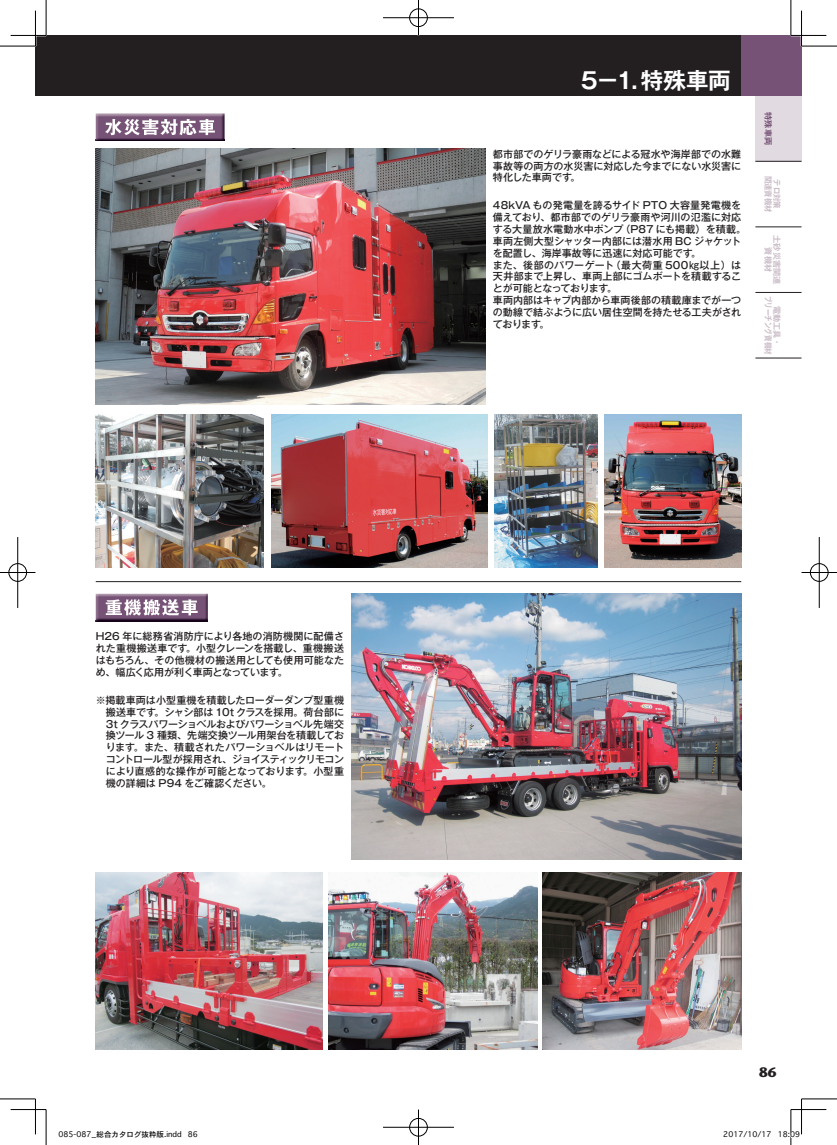
<style>
.page{position:relative;width:837px;height:1145px;background:#fff}
.page>*{position:absolute;margin:0;border:0;box-sizing:border-box;transform-origin:0 0}
.t1{font:700 22.5px "Gothic MB101 Pro De";color:#fff}
.t2{font:700 13.75px "Stone Sans";color:#231f20}
.t3{font:500 10px/11.9px "Gothic MB101 Pro";color:#231f20;text-align:justify}
.t4{font:700 8.12px/8.8px "Gothic MB101 Pro De";color:#cabcc7;text-align:center}
.t5{font:700 8.12px "Gothic MB101 Pro De";color:#cabcc7;scale:.9 1}
.t6{font:700 8.12px "Gothic MB101 Pro De";color:#765276}
.t7{font:7.5px "Osaka";color:#000}
</style>
<div class="page">
<div style="left:35px;top:35px;width:11px;height:61px;background:#231f20"></div>
<div style="left:46px;top:35px;width:755px;height:61px;background:#231f20"></div>
<div style="left:741px;top:35px;width:60px;height:61px;background:#765276"></div>
<div style="left:755px;top:96px;width:46px;height:65px;background:#e2dae1"></div>
<hr style="left:755px;top:161px;width:46px;height:1px;background:#231f20">
<hr style="left:755px;top:227px;width:46px;height:1px;background:#231f20">
<hr style="left:755px;top:292px;width:46px;height:1px;background:#231f20">
<hr style="left:755px;top:358px;width:46px;height:1px;background:#231f20">
<hr style="left:96px;top:581px;width:645px;height:1px;background:#231f20">
<img style="left:96px;top:113px;width:128px;height:28px">
<img style="left:105px;top:119px;width:110px;height:16px">
<img style="left:96px;top:594px;width:112px;height:27px">
<img style="left:106px;top:599px;width:92px;height:16px">
<img style="left:96px;top:149px;width:389px;height:255px">
<img style="left:96px;top:415px;width:168px;height:152px">
<img style="left:271px;top:415px;width:216px;height:152px">
<img style="left:494px;top:415px;width:103px;height:152px">
<img style="left:604px;top:415px;width:137px;height:152px">
<img style="left:351px;top:594px;width:390px;height:265px">
<img style="left:96px;top:872px;width:226px;height:177px">
<img style="left:328px;top:872px;width:209px;height:177px">
<img style="left:542px;top:872px;width:199px;height:177px">
<hr style="left:800px;top:11px;width:2px;height:35px;background:#fff">
<hr style="left:0;top:46px;width:35px;height:1px;background:#000">
<hr style="left:801px;top:46px;width:35px;height:1px;background:#000">
<hr style="left:0;top:1098px;width:35px;height:1px;background:#000">
<hr style="left:801px;top:1098px;width:35px;height:1px;background:#000">
<hr style="left:46px;top:0;width:1px;height:35px;background:#000">
<hr style="left:46px;top:1109px;width:1px;height:35px;background:#000">
<hr style="left:790px;top:0;width:1px;height:35px;background:#000">
<hr style="left:790px;top:1109px;width:1px;height:35px;background:#000">
<hr style="left:11px;top:35px;width:35px;height:1px;background:#000">
<hr style="left:790px;top:35px;width:36px;height:1px;background:#000">
<hr style="left:11px;top:1109px;width:35px;height:1px;background:#000">
<hr style="left:790px;top:1109px;width:36px;height:1px;background:#000">
<hr style="left:35px;top:11px;width:1px;height:35px;background:#000">
<hr style="left:35px;top:1098px;width:1px;height:36px;background:#000">
<hr style="left:801px;top:11px;width:1px;height:35px;background:#000">
<hr style="left:801px;top:1098px;width:1px;height:36px;background:#000">
<div style="left:408px;top:8px;width:20px;height:19px;border:2px solid #fff;border-radius:50%"></div>
<hr style="left:383px;top:17px;width:71px;height:2px;background:#fff">
<hr style="left:417px;top:0;width:2px;height:35px;background:#fff">
<div style="left:409px;top:9px;width:18px;height:18px;border:1px solid #000;border-radius:50%"></div>
<hr style="left:383px;top:18px;width:71px;height:1px;background:#000">
<hr style="left:418px;top:0;width:1px;height:35px;background:#000">
<div style="left:408px;top:1117px;width:20px;height:20px;border:2px solid #fff;border-radius:50%"></div>
<hr style="left:383px;top:1126px;width:71px;height:2px;background:#fff">
<hr style="left:417px;top:1109px;width:2px;height:35px;background:#fff">
<div style="left:409px;top:1118px;width:18px;height:18px;border:1px solid #000;border-radius:50%"></div>
<hr style="left:383px;top:1127px;width:71px;height:1px;background:#000">
<hr style="left:418px;top:1109px;width:1px;height:35px;background:#000">
<div style="left:8px;top:562px;width:19px;height:20px;border:2px solid #fff;border-radius:50%"></div>
<hr style="left:0;top:571px;width:35px;height:2px;background:#fff">
<hr style="left:17px;top:537px;width:2px;height:71px;background:#fff">
<div style="left:9px;top:563px;width:18px;height:18px;border:1px solid #000;border-radius:50%"></div>
<hr style="left:0;top:572px;width:35px;height:1px;background:#000">
<hr style="left:18px;top:537px;width:1px;height:71px;background:#000">
<div style="left:809px;top:562px;width:19px;height:20px;border:2px solid #fff;border-radius:50%"></div>
<hr style="left:801px;top:571px;width:35px;height:2px;background:#fff">
<div style="left:809px;top:563px;width:19px;height:18px;border:1px solid #000;border-radius:50%"></div>
<hr style="left:801px;top:572px;width:35px;height:1px;background:#000">
<hr style="left:818px;top:537px;width:1px;height:71px;background:#000">
<p class="t3" style="left:96px;top:629px;width:250px">H26 年に総務省消防庁により各地の消防機関に配備された重機搬送車です。小型クレーンを搭載し、重機搬送はもちろん、その他機材の搬送用としても使用可能なため、幅広く応用が利く車両となっています。</p>
<p class="t3" style="left:106px;top:693px;width:240px;text-indent:-10px">※掲載車両は小型重機を積載したローダーダンプ型重機搬送車です。シャシ部は 10t クラスを採用。荷台部に3t クラスパワーショベルおよびパワーショベル先端交換ツール 3 種類、先端交換ツール用架台を積載しております。また、積載されたパワーショベルはリモートコントロール型が採用され、ジョイスティックリモコンにより直感的な操作が可能となっております。小型重機の詳細は P94 をご確認ください。</p>
<h1 class="t1" style="left:580px;top:61px;width:151px">5－１．特殊車両</h1>
<p class="t3" style="left:493px;top:147px;width:250px">都市部でのゲリラ豪雨などによる冠水や海岸部での水難事故等の両方の水災害に対応した今までにない水災害に特化した車両です。</p>
<p class="t3" style="left:493px;top:198px;width:255px;text-align:left">48kVA もの発電量を誇るサイド PTO 大容量発電機を備えており、都市部でのゲリラ豪雨や河川の氾濫に対応する大量放水電動水中ポンプ（P87 にも掲載）を積載。車両左側大型シャッター内部には潜水用 BC ジャケットを配置し、海岸事故等に迅速に対応可能です。<br>また、後部のパワーゲート（最大荷重 500㎏以上）は天井部まで上昇し、車両上部にゴムボートを積載することが可能となっております。<br>車両内部はキャブ内部から車両後部の積載庫までが一つの動線で結ぶように広い居住空間を持たせる工夫がされております。</p>
<p class="t6" style="left:774px;top:112px;width:34px;rotate:90deg">特殊車両</p>
<p class="t5" style="left:774px;top:176px;width:42px;rotate:90deg">関連資機材</p>
<p class="t5" style="left:783px;top:179px;width:34px;rotate:90deg">テロ対策</p>
<p class="t4" style="left:782px;top:235px;width:50px;rotate:90deg">土砂災害関連資機材</p>
<p class="t4" style="left:782px;top:296px;width:60px;rotate:90deg">電動工具・<br>ブリーチング資機材</p>
<h2 class="t2" style="left:758px;top:1064px;width:19px">86</h2>
<p class="t7" style="left:59px;top:1129px;width:141px">085-087_総合カタログ抜粋版.indd 86</p>
<p class="t7" style="left:723px;top:1129px;width:78px">2017/10/17 18:09</p>
</div>
